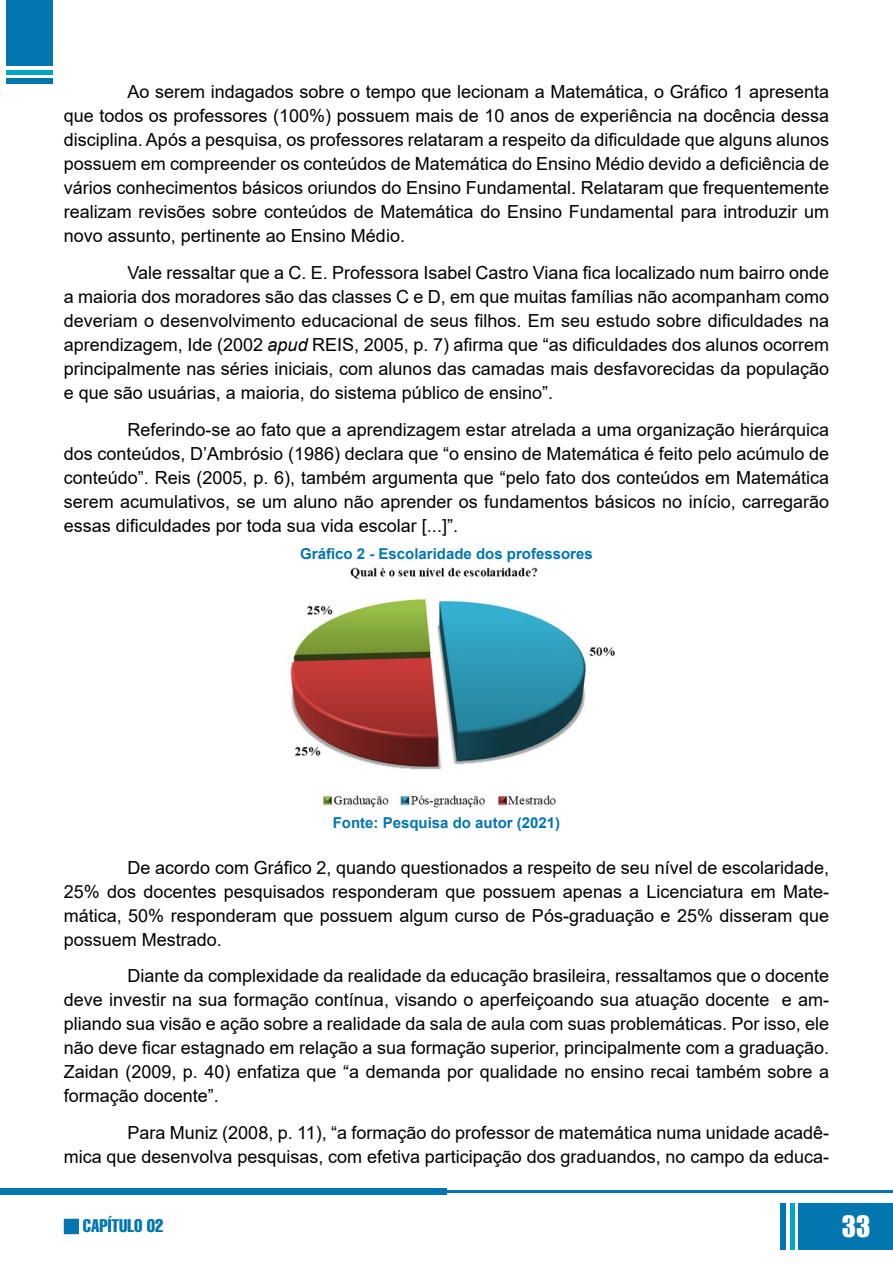
<style>
.page{position:relative;width:893px;height:1263px;background:#fff}
.page>*{position:absolute;margin:0;border:0;box-sizing:border-box;transform-origin:0 0}
.t1{font:27px "Impact";color:#fff}
.t2{font:18px/24px "Arial";color:#000;text-align:justify}
.t3{font:extra-condensed 18px "Helvetica";color:#0376b0}
.t4{font:700 15px "Arial";color:#0376b0}
.s1{font-style:italic}
</style>
<div class="page">
<div style="left:798px;top:1203px;width:95px;height:47px;background:#0376b0"></div>
<hr style="left:790px;top:1203px;width:4px;height:47px;background:#00a5ca">
<div style="left:780px;top:1203px;width:6px;height:47px;background:#0376b0"></div>
<div style="left:0;top:1188px;width:446px;height:7px;background:#0376b0"></div>
<hr style="left:446px;top:1191px;width:447px;height:2px;background:#0376b0">
<div style="left:6px;top:0;width:47px;height:66px;background:#0376b0"></div>
<div style="left:6px;top:70px;width:47px;height:5px;background:#00a5ca"></div>
<div style="left:6px;top:78px;width:47px;height:6px;background:#0376b0"></div>
<div style="left:64px;top:1219px;width:15px;height:15px;background:#0376b0;border:2px solid #0376b0"></div>
<img style="left:290px;top:567px;width:325px;height:241px">
<p class="t2" style="left:64px;top:80px;width:767px;text-indent:64px">Ao serem indagados sobre o tempo que lecionam a Matemática, o Gráfico 1 apresenta que todos os professores (100%) possuem mais de 10 anos de experiência na docência dessa disciplina. Após a pesquisa, os professores relataram a respeito da dificuldade que alguns alunos possuem em compreender os conteúdos de Matemática do Ensino Médio devido a deficiência de vários conhecimentos básicos oriundos do Ensino Fundamental. Relataram que frequentemente realizam revisões sobre conteúdos de Matemática do Ensino Fundamental para introduzir um novo assunto, pertinente ao Ensino Médio.</p>
<p class="t2" style="left:64px;top:260px;width:767px;text-indent:64px">Vale ressaltar que a C. E. Professora Isabel Castro Viana fica localizado num bairro onde a maioria dos moradores são das classes C e D, em que muitas famílias não acompanham como deveriam o desenvolvimento educacional de seus filhos. Em seu estudo sobre dificuldades na aprendizagem, Ide (2002 <span class="s1">apud</span> REIS, 2005, p. 7) afirma que “as dificuldades dos alunos ocorrem principalmente nas séries iniciais, com alunos das camadas mais desfavorecidas da população e que são usuárias, a maioria, do sistema público de ensino”.</p>
<p class="t2" style="left:64px;top:417px;width:767px;text-indent:64px">Referindo-se ao fato que a aprendizagem estar atrelada a uma organização hierárquica dos conteúdos, D’Ambrósio (1986) declara que “o ensino de Matemática é feito pelo acúmulo de conteúdo”. Reis (2005, p. 6), também argumenta que “pelo fato dos conteúdos em Matemática serem acumulativos, se um aluno não aprender os fundamentos básicos no início, carregarão essas dificuldades por toda sua vida escolar [...]”.</p>
<p class="t4" style="left:300px;top:544px;width:294px">Gráfico 2 - Escolaridade dos professores</p>
<p class="t4" style="left:333px;top:812px;width:229px">Fonte: Pesquisa do autor (2021)</p>
<p class="t2" style="left:64px;top:855px;width:767px;text-indent:64px">De acordo com Gráfico 2, quando questionados a respeito de seu nível de escolaridade, 25% dos docentes pesquisados responderam que possuem apenas a Licenciatura em Mate&shy;mática, 50% responderam que possuem algum curso de Pós-graduação e 25% disseram que possuem Mestrado.</p>
<p class="t2" style="left:64px;top:964px;width:767px;text-indent:64px">Diante da complexidade da realidade da educação brasileira, ressaltamos que o docente deve investir na sua formação contínua, visando o aperfeiçoando sua atuação docente e am&shy;pliando sua visão e ação sobre a realidade da sala de aula com suas problemáticas. Por isso, ele não deve ficar estagnado em relação a sua formação superior, principalmente com a graduação.<br>Zaidan (2009, p. 40) enfatiza que “a demanda por qualidade no ensino recai também sobre a formação docente”.</p>
<p class="t2" style="left:64px;top:1121px;width:767px;text-align:right">Para Muniz (2008, p. 11), “a formação do professor de matemática numa unidade acadê-<br>mica que desenvolva pesquisas, com efetiva participação dos graduandos, no campo da educa-</p>
<p class="t3" style="left:83px;top:1214px;width:82px">CAPÍTULO 02</p>
<h1 class="t1" style="left:842px;top:1206px;width:30px">33</h1>
</div>
